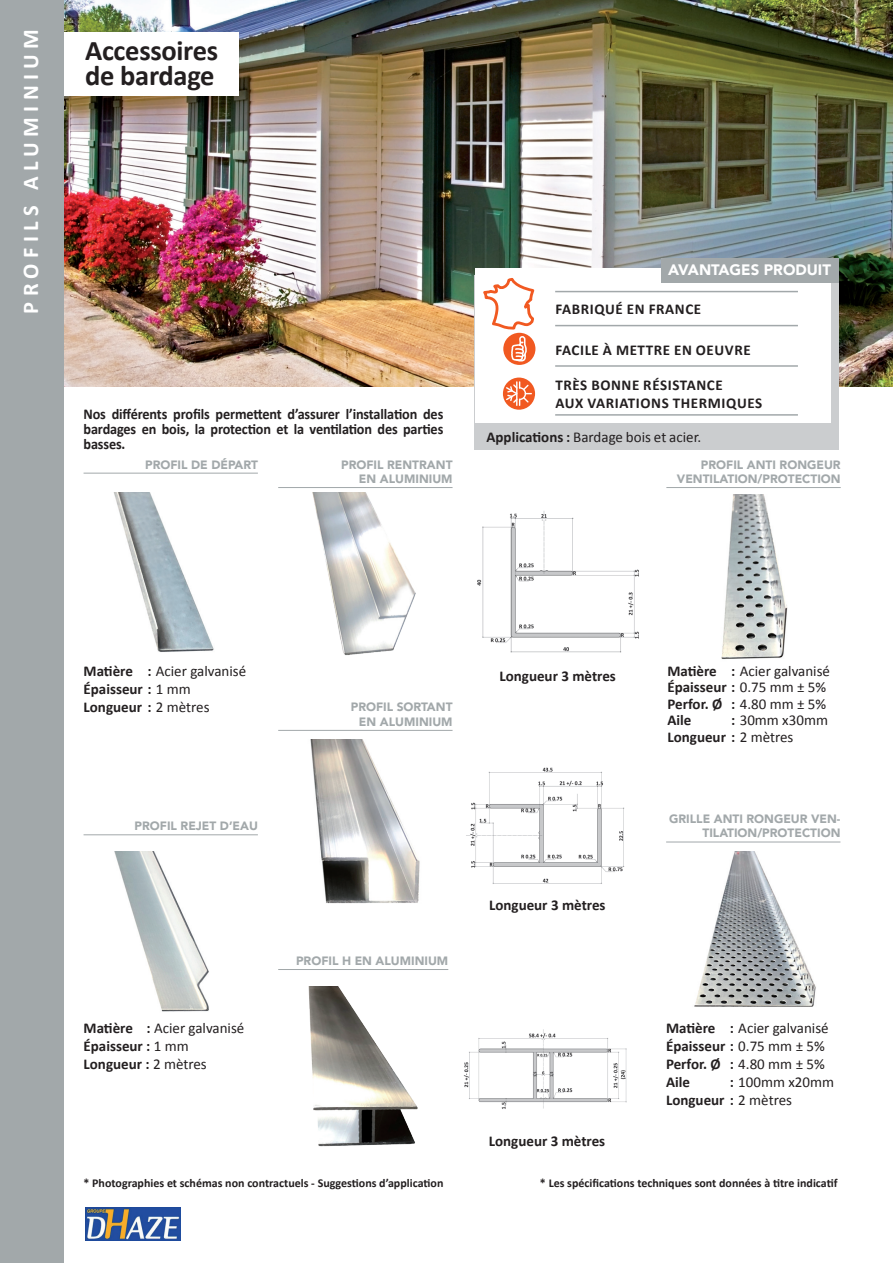
<style>
.page{position:relative;width:893px;height:1263px;background:#fff}
.page>*{position:absolute;margin:0;border:0;box-sizing:border-box;transform-origin:0 0}
.t1{font:700 28.5px/25.5px "Calibri";letter-spacing:-.01em;color:#231f20}
.t2{font:700 22.5px "Calibri";letter-spacing:.24em;color:#fff}
.t3{font:700 15px "Calibri";color:#231f20}
.t4{font:15px "Calibri";color:#231f20}
.t5{font:700 15px/15px "Calibri";color:#231f20;text-align:justify;scale:.95 1}
.t6{font:700 15px/18px "Calibri";letter-spacing:.04em;color:#231f20}
.t7{font:900 15px "Avenir";color:#fff}
.t8{font:900 12px/14.4px "Avenir";color:#a2a8aa;text-align:right}
.t9{font:700 12px "Calibri";color:#231f20}
.s1{font-weight:700}
.s2{font-weight:400}
</style>
<div class="page">
<img style="left:64px;top:0;width:829px;height:387px">
<div style="left:0;top:32px;width:238px;height:64px;background:#fff"></div>
<div style="left:475px;top:275px;width:364px;height:175px;background:#cbcdcf"></div>
<div style="left:475px;top:268px;width:355px;height:155px;background:#fff"></div>
<div style="left:661px;top:258px;width:177px;height:24px;background:#a2a8aa"></div>
<hr style="left:555px;top:291px;width:243px;height:1px;background:#a2a8aa">
<hr style="left:555px;top:325px;width:243px;height:1px;background:#a2a8aa">
<hr style="left:555px;top:365px;width:243px;height:2px;background:#a2a8aa">
<hr style="left:555px;top:414px;width:243px;height:2px;background:#a2a8aa">
<svg style="left:483px;top:279px;width:52px;height:85px"></svg>
<svg style="left:503px;top:378px;width:32px;height:32px"></svg>
<svg style="left:506px;top:381px;width:26px;height:25px"></svg>
<img style="left:113px;top:492px;width:101px;height:160px">
<hr style="left:84px;top:473px;width:174px;height:1px;background:#a2a8aa">
<hr style="left:278px;top:730px;width:175px;height:1px;background:#a2a8aa">
<img style="left:312px;top:492px;width:104px;height:163px">
<img style="left:114px;top:851px;width:95px;height:161px">
<hr style="left:84px;top:834px;width:174px;height:1px;background:#a2a8aa">
<hr style="left:278px;top:487px;width:175px;height:1px;background:#a2a8aa">
<img style="left:310px;top:740px;width:110px;height:164px">
<hr style="left:278px;top:969px;width:170px;height:1px;background:#a2a8aa">
<img style="left:308px;top:986px;width:110px;height:161px">
<img style="left:477px;top:511px;width:162px;height:142px">
<img style="left:466px;top:767px;width:159px;height:117px">
<img style="left:463px;top:1029px;width:164px;height:80px">
<img style="left:721px;top:494px;width:67px;height:165px">
<img style="left:694px;top:851px;width:122px;height:156px">
<hr style="left:666px;top:487px;width:175px;height:1px;background:#a2a8aa">
<hr style="left:666px;top:842px;width:174px;height:1px;background:#a2a8aa">
<div style="left:0;top:0;width:64px;height:1263px;background:#a2a8aa"></div>
<img style="left:85px;top:1208px;width:96px;height:32px">
<p class="t2" style="left:16px;top:314px;width:286px;rotate:-90deg">PROFILS ALUMINIUM</p>
<p class="t1" style="left:85px;top:37px;width:135px">Accessoires de bardage</p>
<p class="t5" style="left:84px;top:407px;width:380px">Nos différents profils permettent d’assurer l’installation des bardages en bois, la protection et la ventilation des parties basses.</p>
<p class="t8" style="left:145px;top:457px;width:114px">PROFIL DE DÉPART</p>
<p class="t8" style="left:341px;top:457px;width:113px">PROFIL RENTRANT<br>EN ALUMINIUM</p>
<p class="t7" style="left:668px;top:261px;width:164px">AVANTAGES PRODUIT</p>
<p class="t6" style="left:555px;top:300px;width:147px">FABRIQUÉ EN FRANCE</p>
<p class="t6" style="left:555px;top:341px;width:197px">FACILE À METTRE EN OEUVRE</p>
<p class="t6" style="left:555px;top:376px;width:208px">TRÈS BONNE RÉSISTANCE<br>AUX VARIATIONS THERMIQUES</p>
<p class="t4" style="left:486px;top:427px;width:216px"><span class="s1">Applications :</span> Bardage bois et acier.</p>
<p class="t8" style="left:677px;top:457px;width:165px">PROFIL ANTI RONGEUR<br>VENTILATION/PROTECTION</p>
<p class="t4" style="left:84px;top:661px;width:164px"><span class="s1">Matière :</span> Acier galvanisé</p>
<p class="t3" style="left:84px;top:679px;width:109px">Épaisseur : <span class="s2">1 mm</span></p>
<p class="t3" style="left:84px;top:697px;width:128px">Longueur : <span class="s2">2 mètres</span></p>
<p class="t8" style="left:135px;top:819px;width:125px">PROFIL REJET D’EAU</p>
<p class="t8" style="left:351px;top:700px;width:103px">PROFIL SORTANT<br>EN ALUMINIUM</p>
<p class="t4" style="left:84px;top:1018px;width:162px"><span class="s1">Matière :</span> Acier galvanisé</p>
<p class="t3" style="left:84px;top:1036px;width:107px">Épaisseur : <span class="s2">1 mm</span></p>
<p class="t3" style="left:84px;top:1054px;width:125px">Longueur : <span class="s2">2 mètres</span></p>
<p class="t8" style="left:296px;top:953px;width:154px">PROFIL H EN ALUMINIUM</p>
<p class="t9" style="left:84px;top:1175px;width:361px">* Photographies et schémas non contractuels - Suggestions d’application</p>
<p class="t3" style="left:499px;top:667px;width:118px">Longueur 3 mètres</p>
<p class="t3" style="left:489px;top:896px;width:118px">Longueur 3 mètres</p>
<p class="t3" style="left:489px;top:1131px;width:118px">Longueur 3 mètres</p>
<p class="t4" style="left:667px;top:661px;width:164px"><span class="s1">Matière :</span> Acier galvanisé</p>
<p class="t3" style="left:667px;top:678px;width:160px">Épaisseur : <span class="s2">0.75 mm ± 5%</span></p>
<p class="t3" style="left:667px;top:694px;width:160px">Perfor. Ø : <span class="s2">4.80 mm ± 5%</span></p>
<p class="t3" style="left:667px;top:711px;width:26px">Aile</p>
<p class="t4" style="left:731px;top:711px;width:98px"><span class="s1">:</span> 30mm x30mm</p>
<p class="t3" style="left:667px;top:727px;width:128px">Longueur : <span class="s2">2 mètres</span></p>
<p class="t8" style="left:669px;top:811px;width:173px">GRILLE ANTI RONGEUR VEN-<br>TILATION/PROTECTION</p>
<p class="t4" style="left:666px;top:1018px;width:164px"><span class="s1">Matière :</span> Acier galvanisé</p>
<p class="t3" style="left:666px;top:1036px;width:160px">Épaisseur : <span class="s2">0.75 mm ± 5%</span></p>
<p class="t3" style="left:666px;top:1054px;width:160px">Perfor. Ø : <span class="s2">4.80 mm ± 5%</span></p>
<p class="t3" style="left:666px;top:1072px;width:26px">Aile</p>
<p class="t4" style="left:730px;top:1072px;width:106px"><span class="s1">:</span> 100mm x20mm</p>
<p class="t3" style="left:666px;top:1090px;width:128px">Longueur : <span class="s2">2 mètres</span></p>
<p class="t9" style="left:540px;top:1175px;width:299px">* Les spécifications techniques sont données à titre indicatif</p>
</div>
